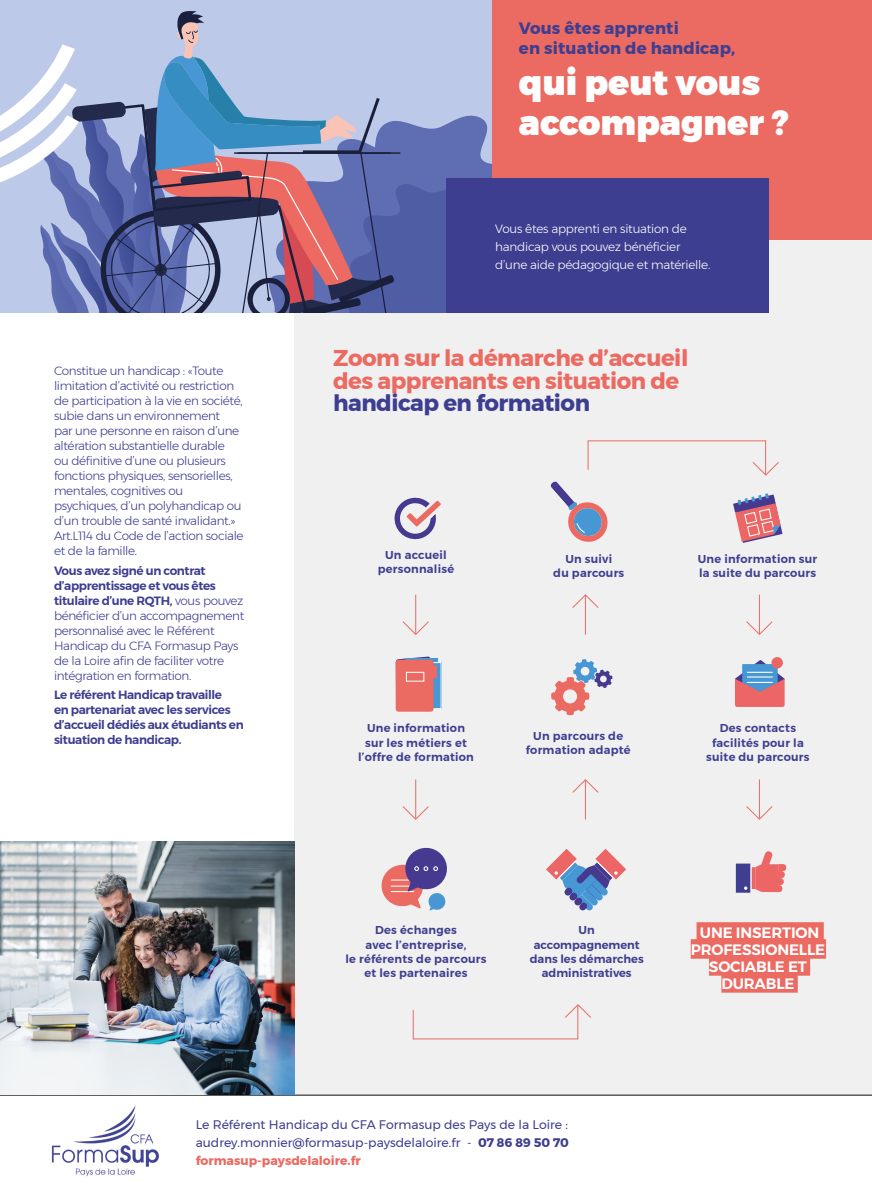
<style>
.page{position:relative;width:872px;height:1191px;background:#fff}
.page>*{position:absolute;margin:0;border:0;box-sizing:border-box;transform-origin:0 0}
.t1{font:900 34.5px/40.5px "Montserrat";color:#fff}
.t2{font:700 22.8px/22.8px "Montserrat";letter-spacing:-.02em;color:#eb6a61}
.t3{font:700 22.8px "Montserrat";letter-spacing:-.02em;color:#3e3e91}
.t4{font:700 16.5px/19.8px "Montserrat";letter-spacing:.01em;color:#3e3e91}
.t5{font:600 15px/17px "Montserrat";letter-spacing:-.01em;color:#fff;text-align:center}
.t6{font:12.45px/18.1px "Montserrat";color:#3e3e91;text-align:justify}
.t7{font:300 12px/15px "Montserrat";letter-spacing:-.03em;color:#3e3e91}
.t8{font:600 12px/15px "Montserrat";letter-spacing:-.03em;color:#3e3e91}
.t9{font:300 12px/18px "Montserrat";letter-spacing:-.02em;color:#fff}
.t10{font:600 11.4px/14.2px "Montserrat";letter-spacing:.02em;color:#3e3e91;text-align:center}
.t11{font:600 11.4px/14.2px "Montserrat";color:#3e3e91;text-align:center}
.s1{font-weight:600}
.s2{font-weight:700}
.s3{font-weight:700;color:#eb6a61}
</style>
<div class="page">
<div style="left:294px;top:239px;width:578px;height:940px;background:#f0f0f0"></div>
<div style="left:0;top:1094px;width:872px;height:97px;background:#fff"></div>
<div style="left:489px;top:0;width:383px;height:239px;background:#eb6a61"></div>
<div style="left:0;top:0;width:491px;height:313px;background:#bdc9e8"></div>
<img style="left:51px;top:1105px;width:108px;height:72px">
<hr style="left:0;top:1094px;width:872px;height:1px;background:#000">
<svg style="left:0;top:11px;width:491px;height:302px"></svg>
<div style="left:696px;top:922px;width:127px;height:19px;background:#eb6a61"></div>
<div style="left:690px;top:939px;width:136px;height:19px;background:#eb6a61"></div>
<div style="left:709px;top:956px;width:101px;height:19px;background:#eb6a61"></div>
<div style="left:721px;top:973px;width:76px;height:19px;background:#eb6a61"></div>
<svg style="left:396px;top:656px;width:35px;height:55px"></svg>
<svg style="left:405px;top:658px;width:32px;height:4px"></svg>
<svg style="left:433px;top:664px;width:6px;height:43px"></svg>
<div style="left:396px;top:660px;width:37px;height:51px;background:#eb6a61;border-radius:3px"></div>
<div style="left:428px;top:665px;width:9px;height:13px;background:#eb6a61"></div>
<div style="left:406px;top:672px;width:18px;height:9px;border:1px solid #fff"></div>
<svg style="left:381px;top:847px;width:66px;height:63px"></svg>
<svg style="left:394px;top:497px;width:47px;height:43px"></svg>
<svg style="left:551px;top:481px;width:57px;height:61px"></svg>
<svg style="left:733px;top:493px;width:49px;height:50px"></svg>
<svg style="left:551px;top:659px;width:62px;height:56px"></svg>
<svg style="left:735px;top:660px;width:49px;height:47px;background:#b18aa0"></svg>
<div style="left:771px;top:657px;width:12px;height:11px;background:#ec6665;border-radius:50%"></div>
<hr style="left:585px;top:780px;width:1px;height:39px;background:#eb6a61">
<svg style="left:572px;top:779px;width:27px;height:14px"></svg>
<hr style="left:585px;top:595px;width:1px;height:39px;background:#eb6a61">
<svg style="left:572px;top:594px;width:27px;height:14px"></svg>
<hr style="left:415px;top:594px;width:1px;height:39px;background:#eb6a61">
<svg style="left:402px;top:621px;width:27px;height:14px"></svg>
<hr style="left:759px;top:594px;width:1px;height:39px;background:#eb6a61">
<svg style="left:746px;top:621px;width:26px;height:14px"></svg>
<hr style="left:415px;top:779px;width:1px;height:39px;background:#eb6a61">
<svg style="left:402px;top:806px;width:27px;height:13px"></svg>
<hr style="left:759px;top:779px;width:1px;height:39px;background:#eb6a61">
<svg style="left:746px;top:806px;width:26px;height:13px"></svg>
<svg style="left:546px;top:849px;width:80px;height:61px"></svg>
<div style="left:736px;top:863px;width:14px;height:29px;background:#3e3f91"></div>
<svg style="left:744px;top:851px;width:42px;height:41px"></svg>
<svg style="left:587px;top:440px;width:192px;height:35px"></svg>
<svg style="left:413px;top:1004px;width:178px;height:35px"></svg>
<div style="left:446px;top:178px;width:323px;height:135px;background:#3e3e91"></div>
<img style="left:0;top:841px;width:294px;height:253px">
<h3 class="t4" style="left:519px;top:19px;width:218px">Vous êtes apprenti<br>en situation de handicap,</h3>
<h1 class="t1" style="left:519px;top:62px;width:271px">qui peut vous accompagner ?</h1>
<p class="t7" style="left:54px;top:363px;width:191px">Constitue un handicap : «Toute limitation d’activité ou restriction de participation à la vie en société, subie dans un environnement<br>par une personne en raison d’une altération substantielle durable<br>ou définitive d’une ou plusieurs fonctions physiques, sensorielles, mentales, cognitives ou psychiques, d’un polyhandicap ou d’un trouble de santé invalidant.»<br>Art.L114 du Code de l’action sociale et de la famille.</p>
<p class="t7" style="left:54px;top:562px;width:192px"><span class="s1">Vous avez signé un contrat d’apprentissage et vous êtes titulaire d’une RQTH,</span> vous pouvez bénéficier d’un accompagnement personnalisé avec le Référent<br>Handicap du CFA Formasup Pays de la Loire afin de faciliter votre intégration en formation.</p>
<p class="t8" style="left:54px;top:687px;width:191px">Le référent Handicap travaille<br>en partenariat avec les services d’accueil dédiés aux étudiants en situation de handicap.</p>
<p class="t9" style="left:495px;top:220px;width:217px">Vous êtes apprenti en situation de handicap vous pouvez bénéficier d’une aide pédagogique et matérielle.</p>
<h2 class="t2" style="left:333px;top:346px;width:357px">Zoom sur la démarche d’accueil des apprenants en situation de</h2>
<h2 class="t3" style="left:333px;top:385px;width:258px">handicap en formation</h2>
<p class="t10" style="left:378px;top:547px;width:78px">Un accueil personnalisé</p>
<p class="t10" style="left:553px;top:551px;width:73px">Un suivi<br>du parcours</p>
<p class="t10" style="left:698px;top:551px;width:121px;text-align:left">Une information sur la suite du parcours</p>
<p class="t10" style="left:358px;top:721px;width:117px">Une information sur les métiers et l’offre de formation</p>
<p class="t10" style="left:526px;top:729px;width:106px">Un parcours de formation adapté</p>
<p class="t10" style="left:706px;top:721px;width:105px">Des contacts facilités pour la suite du parcours</p>
<p class="t10" style="left:345px;top:923px;width:143px">Des échanges<br>avec l’entreprise,<br>le référents de parcours et les partenaires</p>
<p class="t11" style="left:530px;top:923px;width:115px">Un accompagnement dans les démarches administratives</p>
<p class="t5" style="left:690px;top:924px;width:136px">UNE INSERTION<br>PROFESSIONELLE<br>SOCIABLE ET<br>DURABLE</p>
<p class="t6" style="left:196px;top:1115px;width:375px">Le Référent Handicap du CFA Formasup des Pays de la Loire : audrey.monnier@formasup-paysdelaloire.fr - <span class="s2">07 86 89 50 70 </span><span class="s3">formasup-paysdelaloire.fr</span></p>
</div>
